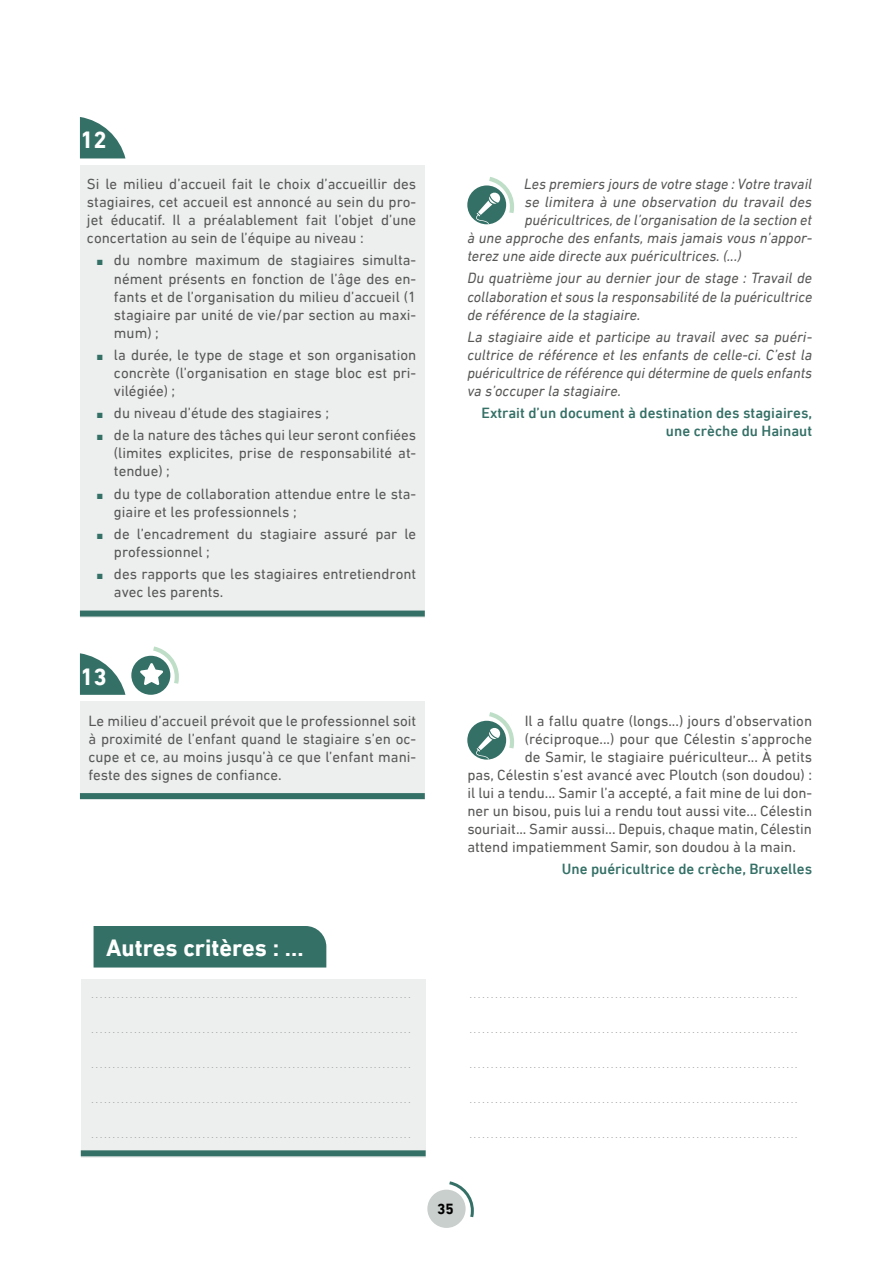
<style>
.page{position:relative;width:893px;height:1263px;background:#fff}
.page>*{position:absolute;margin:0;border:0;box-sizing:border-box;transform-origin:0 0}
.t1{font:700 24px "DIN Next LT Pro";color:#fff}
.Liste_puce_Encadré{font:15px/18px "DIN Next LT Pro";color:#575756;text-align:justify}
.t2{font:italic 15px/18px "DIN Next LT Pro";color:#575756;text-align:justify}
.Encadré_Critère{font:15px/18px "DIN Next LT Pro";color:#575756;text-align:justify}
.Signature_encadré{font:500 15px/18px "DIN Next LT Pro";color:#347066;text-align:right}
.t3{font:700 15px "DIN Next LT Pro";color:#000}
.Encadré_Critère-2{font:9px "DIN Next LT Pro";color:#9d9d9c}
</style>
<div class="page">
<div style="left:427px;top:1189px;width:39px;height:39px;background:#c9cfcd;border-radius:50%"></div>
<svg style="left:446px;top:1181px;width:28px;height:39px"></svg>
<div style="left:81px;top:979px;width:345px;height:178px;background:#edefef"></div>
<div style="left:81px;top:1150px;width:345px;height:6px;background:#347066"></div>
<div style="left:94px;top:926px;width:232px;height:41px;background:#347066"></div>
<svg style="left:80px;top:117px;width:45px;height:41px"></svg>
<div style="left:80px;top:165px;width:345px;height:453px;background:#edefef"></div>
<div style="left:80px;top:610px;width:345px;height:6px;background:#347066"></div>
<div style="left:467px;top:185px;width:39px;height:39px;background:#347066;border-radius:50%"></div>
<svg style="left:476px;top:177px;width:38px;height:47px"></svg>
<svg style="left:80px;top:653px;width:45px;height:42px"></svg>
<div style="left:131px;top:656px;width:39px;height:39px;background:#347066;border-radius:50%"></div>
<svg style="left:140px;top:646px;width:39px;height:42px"></svg>
<div style="left:80px;top:701px;width:345px;height:99px;background:#edefef"></div>
<div style="left:80px;top:793px;width:345px;height:6px;background:#347066"></div>
<div style="left:467px;top:721px;width:39px;height:39px;background:#347066;border-radius:50%"></div>
<svg style="left:476px;top:712px;width:38px;height:47px"></svg>
<p class="t1" style="left:80px;top:126px;width:28px">12</p>
<p class="Liste_puce_Encadré" style="left:87px;top:175px;width:331px">Si le milieu d’accueil fait le choix d’accueillir des stagiaires, cet accueil est annoncé au sein du pro&shy;jet éducatif. Il a préalablement fait l’objet d’une concertation au sein de l’équipe au niveau :</p>
<p class="Liste_puce_Encadré" style="left:114px;top:251px;width:304px">du nombre maximum de stagiaires simulta&shy;nément présents en fonction de l’âge des en&shy;fants et de l’organisation du milieu d’accueil (1 stagiaire par unité de vie/par section au maxi&shy;mum) ;</p>
<p class="Liste_puce_Encadré" style="left:114px;top:345px;width:304px">la durée, le type de stage et son organisation concrète (l’organisation en stage bloc est pri&shy;vilégiée) ;</p>
<p class="Liste_puce_Encadré" style="left:114px;top:404px;width:217px">du niveau d’étude des stagiaires ;</p>
<p class="Liste_puce_Encadré" style="left:114px;top:426px;width:304px">de la nature des tâches qui leur seront confiées (limites explicites, prise de responsabilité at&shy;tendue) ;</p>
<p class="Liste_puce_Encadré" style="left:114px;top:484px;width:304px">du type de collaboration attendue entre le sta&shy;giaire et les professionnels ;</p>
<p class="Liste_puce_Encadré" style="left:114px;top:524px;width:304px">de l’encadrement du stagiaire assuré par le professionnel ;</p>
<p class="Liste_puce_Encadré" style="left:114px;top:565px;width:304px">des rapports que les stagiaires entretiendront avec les parents.</p>
<p class="t2" style="left:524px;top:175px;width:289px">Les premiers jours de votre stage : Votre travail</p>
<p class="t2" style="left:525px;top:193px;width:289px">se limitera à une observation du travail des</p>
<p class="t2" style="left:525px;top:211px;width:289px">puéricultrices, de l’organisation de la section et</p>
<p class="t2" style="left:467px;top:229px;width:346px">à une approche des enfants, mais jamais vous n’appor-</p>
<p class="t2" style="left:467px;top:247px;width:276px">terez une aide directe aux puéricultrices. (...)</p>
<p class="t2" style="left:467px;top:269px;width:346px">Du quatrième jour au dernier jour de stage : Travail de collaboration et sous la responsabilité de la puéricultrice de référence de la stagiaire.</p>
<p class="t2" style="left:467px;top:327px;width:346px">La stagiaire aide et participe au travail avec sa puéri&shy;cultrice de référence et les enfants de celle-ci. C’est la puéricultrice de référence qui détermine de quels enfants va s’occuper la stagiaire.</p>
<p class="Signature_encadré" style="left:481px;top:404px;width:332px">Extrait d’un document à destination des stagiaires, une crèche du Hainaut</p>
<p class="t1" style="left:80px;top:663px;width:28px">13</p>
<p class="Encadré_Critère" style="left:88px;top:711px;width:329px">Le milieu d’accueil prévoit que le professionnel soit à proximité de l’enfant quand le stagiaire s’en oc&shy;cupe et ce, au moins jusqu’à ce que l’enfant mani&shy;feste des signes de confiance.</p>
<p class="Liste_puce_Encadré" style="left:525px;top:711px;width:289px">Il a fallu quatre (longs...) jours d’observation</p>
<p class="Liste_puce_Encadré" style="left:525px;top:729px;width:289px">(réciproque...) pour que Célestin s’approche</p>
<p class="Liste_puce_Encadré" style="left:525px;top:747px;width:289px">de Samir, le stagiaire puériculteur... À petits</p>
<p class="Liste_puce_Encadré" style="left:467px;top:765px;width:346px">pas, Célestin s’est avancé avec Ploutch (son doudou) :</p>
<p class="Liste_puce_Encadré" style="left:467px;top:783px;width:346px">il lui a tendu... Samir l’a accepté, a fait mine de lui don-</p>
<p class="Liste_puce_Encadré" style="left:467px;top:801px;width:346px">ner un bisou, puis lui a rendu tout aussi vite... Célestin</p>
<p class="Liste_puce_Encadré" style="left:467px;top:819px;width:346px">souriait... Samir aussi... Depuis, chaque matin, Célestin</p>
<p class="Liste_puce_Encadré" style="left:467px;top:837px;width:330px">attend impatiemment Samir, son doudou à la main.</p>
<p class="Signature_encadré" style="left:562px;top:860px;width:252px">Une puéricultrice de crèche, Bruxelles</p>
<p class="t1" style="left:106px;top:933px;width:199px">Autres critères : ...</p>
<p class="Encadré_Critère-2" style="left:470px;top:990px;width:329px">. . . . . . . . . . . . . . . . . . . . . . . . . . . . . . . . . . . . . . . . . . . . . . . . . . . . . . . . . . . . . . . . . . . . . . . . . . . . .</p>
<p class="Encadré_Critère-2" style="left:470px;top:1025px;width:329px">. . . . . . . . . . . . . . . . . . . . . . . . . . . . . . . . . . . . . . . . . . . . . . . . . . . . . . . . . . . . . . . . . . . . . . . . . . . . .</p>
<p class="Encadré_Critère-2" style="left:470px;top:1060px;width:329px">. . . . . . . . . . . . . . . . . . . . . . . . . . . . . . . . . . . . . . . . . . . . . . . . . . . . . . . . . . . . . . . . . . . . . . . . . . . . .</p>
<p class="Encadré_Critère-2" style="left:470px;top:1095px;width:329px">. . . . . . . . . . . . . . . . . . . . . . . . . . . . . . . . . . . . . . . . . . . . . . . . . . . . . . . . . . . . . . . . . . . . . . . . . . . . .</p>
<p class="Encadré_Critère-2" style="left:470px;top:1130px;width:329px">. . . . . . . . . . . . . . . . . . . . . . . . . . . . . . . . . . . . . . . . . . . . . . . . . . . . . . . . . . . . . . . . . . . . . . . . . . . . .</p>
<p class="t3" style="left:437px;top:1200px;width:18px">35</p>
</div>
